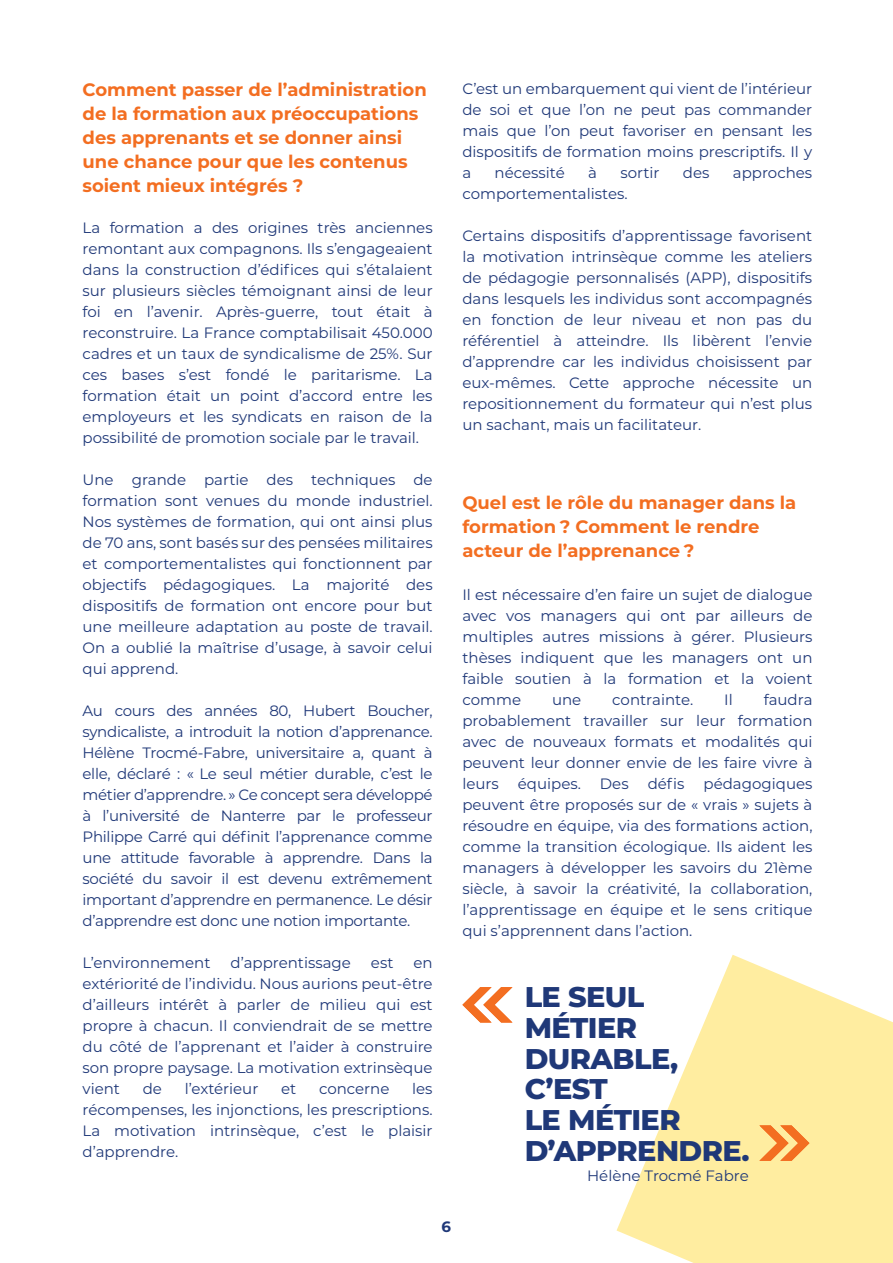
<style>
.page{position:relative;width:893px;height:1263px;background:#fff}
.page>*{position:absolute;margin:0;border:0;box-sizing:border-box;transform-origin:0 0}
.t1{font:800 28.5px/30.8px "Montserrat";letter-spacing:-.02em;color:#1f3878}
.t2{font:700 18px/24px "Montserrat";color:#f36e21}
.t3{font:15px/21px "Montserrat";color:#1f3878;text-align:justify}
.t4{font:700 15px "Montserrat";color:#1f3878}
</style>
<div class="page">
<svg style="left:617px;top:955px;width:276px;height:308px;fill:#ffeda0"></svg>
<svg style="left:462px;top:987px;width:50px;height:35px"></svg>
<svg style="left:759px;top:1125px;width:50px;height:36px;background:#f9b164"></svg>
<p class="t2" style="left:83px;top:77px;width:346px">Comment passer de l’administration de la formation aux préoccupations des apprenants et se donner ainsi une chance pour que les contenus soient mieux intégrés ?</p>
<p class="t3" style="left:83px;top:216px;width:352px">La formation a des origines très anciennes remontant aux compagnons. Ils s’engageaient dans la construction d’édifices qui s’étalaient sur plusieurs siècles témoignant ainsi de leur foi en l’avenir. Après-guerre, tout était à reconstruire. La France comptabilisait 450.000 cadres et un taux de syndicalisme de 25%. Sur ces bases s’est fondé le paritarisme. La formation était un point d’accord entre les employeurs et les syndicats en raison de la possibilité de promotion sociale par le travail.</p>
<p class="t3" style="left:83px;top:468px;width:352px">Une grande partie des techniques de formation sont venues du monde industriel.<br>Nos systèmes de formation, qui ont ainsi plus de 70 ans, sont basés sur des pensées militaires et comportementalistes qui fonctionnent par objectifs pédagogiques. La majorité des dispositifs de formation ont encore pour but une meilleure adaptation au poste de travail.<br>On a oublié la maîtrise d’usage, à savoir celui qui apprend.</p>
<p class="t3" style="left:83px;top:699px;width:352px">Au cours des années 80, Hubert Boucher, syndicaliste, a introduit la notion d’apprenance.<br>Hélène Trocmé-Fabre, universitaire a, quant à elle, déclaré : « Le seul métier durable, c’est le métier d’apprendre. » Ce concept sera développé à l’université de Nanterre par le professeur Philippe Carré qui définit l’apprenance comme une attitude favorable à apprendre. Dans la société du savoir il est devenu extrêmement important d’apprendre en permanence. Le désir d’apprendre est donc une notion importante.</p>
<p class="t3" style="left:83px;top:951px;width:130px">L’environnement</p>
<p class="t3" style="left:231px;top:951px;width:122px">d’apprentissage</p>
<p class="t3" style="left:371px;top:951px;width:24px">est</p>
<p class="t3" style="left:83px;top:951px;width:352px;text-indent:331px">en extériorité de l’individu. Nous aurions peut-être d’ailleurs intérêt à parler de milieu qui est propre à chacun. Il conviendrait de se mettre du côté de l’apprenant et l’aider à construire son propre paysage. La motivation extrinsèque vient</p>
<p class="t3" style="left:143px;top:1077px;width:21px">de</p>
<p class="t3" style="left:185px;top:1077px;width:75px">l’extérieur</p>
<p class="t3" style="left:281px;top:1077px;width:17px">et</p>
<p class="t3" style="left:319px;top:1077px;width:72px">concerne</p>
<p class="t3" style="left:83px;top:1077px;width:352px;text-indent:330px">les récompenses, les injonctions, les prescriptions.<br>La motivation intrinsèque, c’est le plaisir d’apprendre.</p>
<p class="t3" style="left:462px;top:78px;width:351px">C’est un embarquement qui vient de l’intérieur de soi et que l’on ne peut pas commander mais que l’on peut favoriser en pensant les dispositifs de formation moins prescriptifs. Il y a</p>
<p class="t3" style="left:495px;top:162px;width:72px">nécessité</p>
<p class="t3" style="left:588px;top:162px;width:10px">à</p>
<p class="t3" style="left:620px;top:162px;width:41px">sortir</p>
<p class="t3" style="left:683px;top:162px;width:28px">des</p>
<p class="t3" style="left:733px;top:162px;width:81px">approches</p>
<p class="t3" style="left:462px;top:183px;width:167px">comportementalistes.</p>
<p class="t3" style="left:462px;top:225px;width:351px">Certains dispositifs d’apprentissage favorisent la motivation intrinsèque comme les ateliers de pédagogie personnalisés (APP), dispositifs dans lesquels les individus sont accompagnés en fonction de leur niveau et non pas du référentiel à atteindre. Ils libèrent l’envie d’apprendre car les individus choisissent par eux-mêmes. Cette approche nécessite un repositionnement du formateur qui n’est plus un sachant, mais un facilitateur.</p>
<p class="t2" style="left:462px;top:489px;width:335px">Quel est le rôle du manager dans la formation ? Comment le rendre acteur de l’apprenance ?</p>
<p class="t3" style="left:462px;top:584px;width:352px">Il est nécessaire d’en faire un sujet de dialogue avec vos managers qui ont par ailleurs de multiples autres missions à gérer. Plusieurs thèses indiquent que les managers ont un faible soutien à la formation et la voient comme</p>
<p class="t3" style="left:462px;top:689px;width:352px;text-indent:301px">faudra probablement travailler sur leur formation avec de nouveaux formats et modalités qui peuvent leur donner envie de les faire vivre à leurs</p>
<p class="t3" style="left:552px;top:689px;width:31px">une</p>
<p class="t3" style="left:612px;top:689px;width:82px">contrainte.</p>
<p class="t3" style="left:724px;top:689px;width:10px">Il</p>
<p class="t3" style="left:518px;top:773px;width:65px">équipes.</p>
<p class="t3" style="left:600px;top:773px;width:30px">Des</p>
<p class="t3" style="left:648px;top:773px;width:38px">défis</p>
<p class="t3" style="left:462px;top:773px;width:352px;text-indent:241px">pédagogiques peuvent être proposés sur de « vrais » sujets à résoudre en équipe, via des formations action, comme la transition écologique. Ils aident les managers à développer les savoirs du 21ème siècle, à savoir la créativité, la collaboration, l’apprentissage en équipe et le sens critique qui s’apprennent dans l’action.</p>
<h1 class="t1" style="left:525px;top:980px;width:226px">LE SEUL<br>MÉTIER<br>DURABLE,<br>C’EST<br>LE MÉTIER<br>D’APPRENDRE.</h1>
<p class="t3" style="left:587px;top:1164px;width:163px">Hélène Trocmé Fabre</p>
<p class="t4" style="left:442px;top:1215px;width:11px">6</p>
</div>
